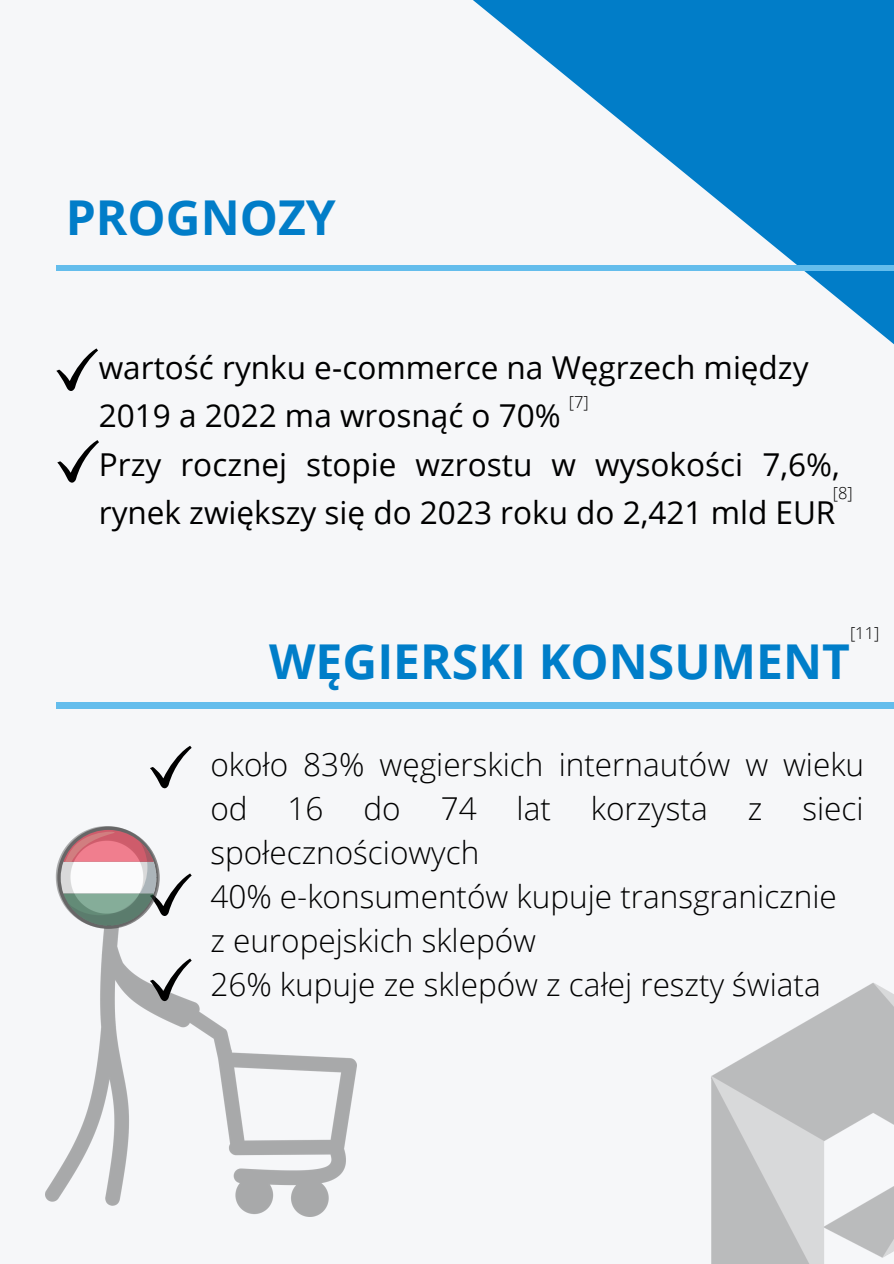
<style>
.page{position:relative;width:894px;height:1264px;background:#fff}
.page>*{position:absolute;margin:0;border:0;box-sizing:border-box;transform-origin:0 0}
.t1{font:700 48px "Open Sans";color:#007ec9}
.t2{font:700 48px "Open Sans";color:#017dc8}
.t3{font:300 31.5px/44px "Open Sans";color:#000}
.t4{font:31.5px/48.4px "Open Sans";color:#000}
.t5{font:300 16.5px "Open Sans";color:#000}
.s1{font-family:"Noto Sans"}
</style>
<div class="page">
<div style="left:0;top:0;width:893px;height:1263px;background:#f6f7f9"></div>
<svg style="left:473px;top:0;width:420px;height:344px"></svg>
<div style="left:56px;top:265px;width:837px;height:6px;background:#64bdec"></div>
<svg style="left:56px;top:348px;width:42px;height:43px"></svg>
<svg style="left:57px;top:440px;width:42px;height:42px"></svg>
<div style="left:56px;top:702px;width:837px;height:6px;background:#64bdec"></div>
<svg style="left:150px;top:745px;width:42px;height:43px"></svg>
<img style="left:711px;top:983px;width:182px;height:280px">
<img style="left:45px;top:826px;width:311px;height:390px">
<svg style="left:57px;top:826px;width:103px;height:102px"></svg>
<svg style="left:61px;top:830px;width:131px;height:95px"></svg>
<p class="t2" style="left:66px;top:184px;width:271px">PROGNOZY</p>
<p class="t4" style="left:99px;top:342px;width:711px">wartość rynku e<span class="s1">‑</span>commerce na Węgrzech między<br>2019 a 2022 ma wrosnąć o 70%</p>
<p class="t4" style="left:99px;top:439px;width:742px">Przy rocznej stopie wzrostu w wysokości 7,6%, rynek zwiększy się do 2023 roku do 2,421 mld EUR</p>
<p class="t5" style="left:568px;top:390px;width:21px">[7]</p>
<p class="t5" style="left:832px;top:482px;width:21px">[8]</p>
<p class="t5" style="left:849px;top:621px;width:31px">[11]</p>
<p class="t1" style="left:269px;top:628px;width:582px">WĘGIERSKI KONSUMENT</p>
<p class="t3" style="left:210px;top:742px;width:655px">około 83% węgierskich internautów w wieku od</p>
<p class="t3" style="left:287px;top:786px;width:37px">16</p>
<p class="t3" style="left:363px;top:786px;width:39px">do</p>
<p class="t3" style="left:440px;top:786px;width:37px">74</p>
<p class="t3" style="left:516px;top:786px;width:36px">lat</p>
<p class="t3" style="left:590px;top:786px;width:118px">korzysta</p>
<p class="t3" style="left:747px;top:786px;width:16px">z</p>
<p class="t3" style="left:802px;top:786px;width:63px">sieci</p>
<p class="t3" style="left:210px;top:829px;width:270px">społecznościowych</p>
<p class="t3" style="left:210px;top:873px;width:627px">40% e-konsumentów kupuje transgranicznie</p>
<p class="t3" style="left:210px;top:917px;width:327px">z europejskich sklepów</p>
<p class="t3" style="left:210px;top:961px;width:611px">26% kupuje ze sklepów z całej reszty świata</p>
</div>
